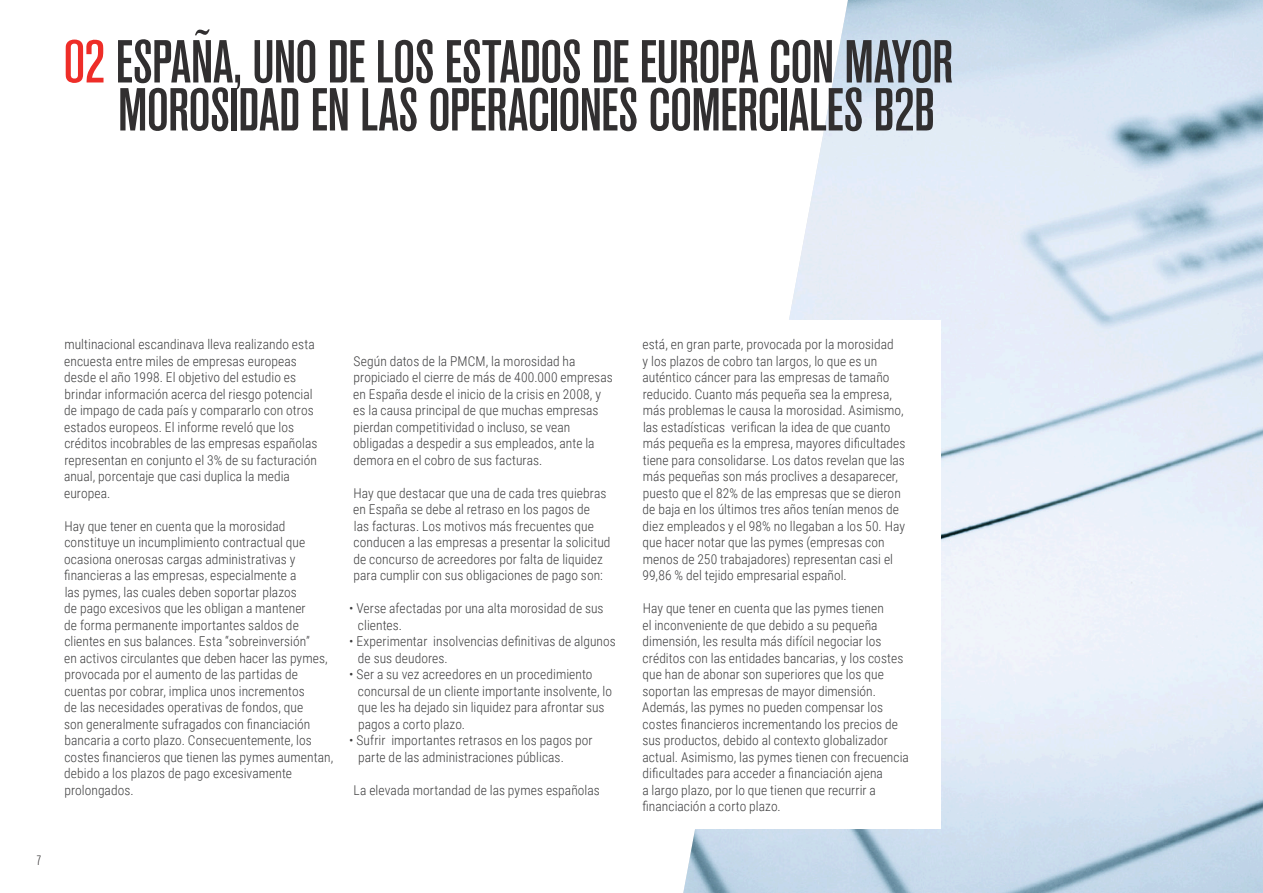
<style>
.page{position:relative;width:1263px;height:893px;background:#fff}
.page>*{position:absolute;margin:0;border:0;box-sizing:border-box;transform-origin:0 0}
.t1{font:60px/48px "Akzidenz Grotesk BQ Md Cnd Alt";letter-spacing:-.015em;color:#312f30;text-align:center}
.t2{font:300 13.5px/16.5px "Roboto Condensed";letter-spacing:.005em;color:#3e3e3f}
.t3{font:300 condensed 13.5px "Akzidenz Grotesk BQ";color:#312f30}
.s1{color:#ee2d28}
</style>
<div class="page">
<img style="left:683px;top:0;width:580px;height:893px">
<div style="left:663px;top:320px;width:277px;height:509px;background:#fff"></div>
<h1 class="t1" style="left:64px;top:37px;width:891px"><span class="s1">02</span> ESPAÑA, UNO DE LOS ESTADOS DE EUROPA CON MAYOR<br>MOROSIDAD EN LAS OPERACIONES COMERCIALES B2B</h1>
<p class="t3" style="left:36px;top:853px;width:6px">7</p>
<p class="t2" style="left:64px;top:336px;width:255px">multinacional escandinava lleva realizando esta encuesta entre miles de empresas europeas desde el año 1998. El objetivo del estudio es brindar información acerca del riesgo potencial de impago de cada país y compararlo con otros estados europeos. El informe reveló que los créditos incobrables de las empresas españolas representan en conjunto el 3% de su facturación anual, porcentaje que casi duplica la media europea.</p>
<p class="t2" style="left:64px;top:517px;width:271px">Hay que tener en cuenta que la morosidad constituye un incumplimiento contractual que ocasiona onerosas cargas administrativas y financieras a las empresas, especialmente a<br>las pymes, las cuales deben soportar plazos<br>de pago excesivos que les obligan a mantener<br>de forma permanente importantes saldos de clientes en sus balances. Esta “sobreinversión”<br>en activos circulantes que deben hacer las pymes, provocada por el aumento de las partidas de cuentas por cobrar, implica unos incrementos<br>de las necesidades operativas de fondos, que<br>son generalmente sufragados con financiación bancaria a corto plazo. Consecuentemente, los costes financieros que tienen las pymes aumentan, debido a los plazos de pago excesivamente prolongados.</p>
<p class="t2" style="left:353px;top:352px;width:261px">Según datos de la PMCM, la morosidad ha propiciado el cierre de más de 400.000 empresas en España desde el inicio de la crisis en 2008, y es la causa principal de que muchas empresas pierdan competitividad o incluso, se vean obligadas a despedir a sus empleados, ante la demora en el cobro de sus facturas.</p>
<p class="t2" style="left:353px;top:484px;width:259px">Hay que destacar que una de cada tres quiebras en España se debe al retraso en los pagos de<br>las facturas. Los motivos más frecuentes que conducen a las empresas a presentar la solicitud de concurso de acreedores por falta de liquidez para cumplir con sus obligaciones de pago son:</p>
<p class="t2" style="left:358px;top:600px;width:247px;text-indent:-9px">• Verse afectadas por una alta morosidad de sus clientes.</p>
<p class="t2" style="left:358px;top:633px;width:259px;text-indent:-9px">• Experimentar insolvencias definitivas de algunos de sus deudores.</p>
<p class="t2" style="left:358px;top:666px;width:256px;text-indent:-9px">• Ser a su vez acreedores en un procedimiento concursal de un cliente importante insolvente, lo que les ha dejado sin liquidez para afrontar sus pagos a corto plazo.</p>
<p class="t2" style="left:358px;top:732px;width:236px;text-indent:-9px">• Sufrir importantes retrasos en los pagos por parte de las administraciones públicas.</p>
<p class="t2" style="left:354px;top:781px;width:248px">La elevada mortandad de las pymes españolas</p>
<p class="t2" style="left:642px;top:336px;width:265px">está, en gran parte, provocada por la morosidad<br>y los plazos de cobro tan largos, lo que es un auténtico cáncer para las empresas de tamaño reducido. Cuanto más pequeña sea la empresa, más problemas le causa la morosidad. Asimismo, las estadísticas verifican la idea de que cuanto más pequeña es la empresa, mayores dificultades tiene para consolidarse. Los datos revelan que las más pequeñas son más proclives a desaparecer, puesto que el 82% de las empresas que se dieron de baja en los últimos tres años tenían menos de diez empleados y el 98% no llegaban a los 50. Hay que hacer notar que las pymes (empresas con menos de 250 trabajadores) representan casi el 99,86 % del tejido empresarial español.</p>
<p class="t2" style="left:642px;top:599px;width:268px">Hay que tener en cuenta que las pymes tienen<br>el inconveniente de que debido a su pequeña dimensión, les resulta más difícil negociar los créditos con las entidades bancarias, y los costes que han de abonar son superiores que los que soportan las empresas de mayor dimensión.<br>Además, las pymes no pueden compensar los costes financieros incrementando los precios de sus productos, debido al contexto globalizador actual. Asimismo, las pymes tienen con frecuencia dificultades para acceder a financiación ajena<br>a largo plazo, por lo que tienen que recurrir a financiación a corto plazo.</p>
</div>
